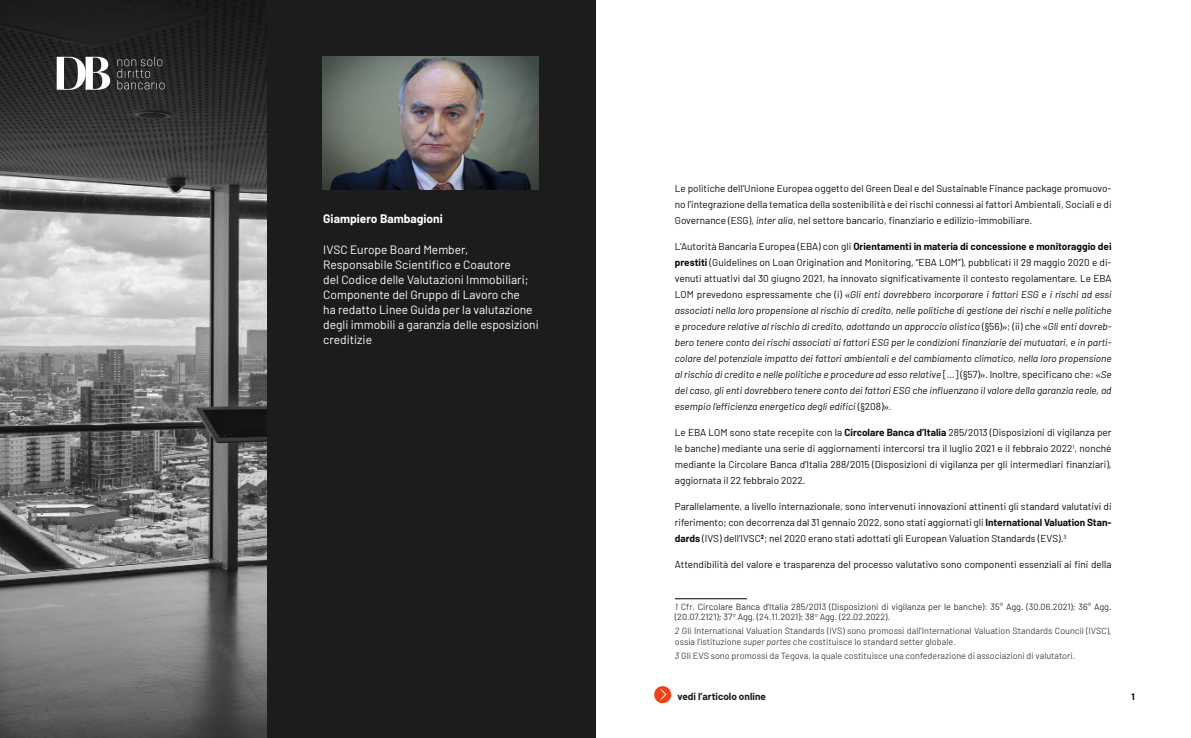
<style>
.page{position:relative;width:1191px;height:738px;background:#fff}
.page>*{position:absolute;margin:0;border:0;box-sizing:border-box;transform-origin:0 0}
.t1{font:12px/15px "Barlow";color:#fff}
.t2{font:700 12px "Barlow";color:#fff}
.t3{font:italic 10px/16px "Barlow";color:#0d0d0d;text-align:justify}
.t4{font:10px/16px "Barlow";color:#0d0d0d;text-align:justify}
.t5{font:700 10px "Barlow";color:#1c1c1c}
.t6{font:9px/10.8px "Barlow";color:#444}
.t7{font:9px/10.8px "Barlow";color:#323232}
.t8{font:700 9px "Barlow";color:#000}
.s1{font-style:italic}
.s2{font-style:normal}
.s3{font-weight:700;font-style:normal}
.s4{font-family:"Times New Roman";font-style:normal}
.s5{font-weight:700}
.s6{font-style:italic;color:#444}
.s7{color:#444}
.s8{font-family:"Times New Roman"}
</style>
<div class="page">
<svg style="left:654px;top:686px;width:18px;height:17px"></svg>
<img style="left:0;top:0;width:266px;height:737px">
<div style="left:266px;top:0;width:329px;height:737px;background:#1c1c1c"></div>
<img style="left:322px;top:57px;width:216px;height:132px">
<hr style="left:675px;top:597px;width:72px;height:1px;background:#000">
<svg style="left:117px;top:57px;width:47px;height:32px;background:#3b3c3e"></svg>
<svg style="left:57px;top:57px;width:53px;height:33px"></svg>
<p class="t2" style="left:323px;top:210px;width:121px">Giampiero Bambagioni</p>
<p class="t1" style="left:323px;top:240px;width:217px">IVSC Europe Board Member, Responsabile Scientifico e Coautore<br>del Codice delle Valutazioni Immobiliari; Componente del Gruppo di Lavoro che<br>ha redatto Linee Guida per la valutazione degli immobili a garanzia delle esposizioni creditizie</p>
<p class="t4" style="left:675px;top:179px;width:438px">Le politiche dell’Unione Europea oggetto del Green Deal e del Sustainable Finance package promuovo&shy;no l’integrazione della tematica della sostenibilità e dei rischi connessi ai fattori Ambientali, Sociali e di Governance (ESG), <span class="s1">inter alia</span>, nel settore bancario, finanziario e edilizio-immobiliare.</p>
<p class="t3" style="left:675px;top:237px;width:438px"><span class="s2">L’Autorità Bancaria Europea (EBA) con gli</span> <span class="s3">Orientamenti in materia di concessione e monitoraggio dei prestiti</span> <span class="s2">(Guidelines on Loan Origination and Monitoring, “EBA LOM”), pubblicati il 29 maggio 2020 e di&shy;venuti attuativi dal 30 giugno 2021, ha innovato significativamente il contesto regolamentare. Le EBA LOM prevedono espressamente che (i)</span> <span class="s4">«</span>Gli enti dovrebbero incorporare i fattori ESG e i rischi ad essi associati nella loro propensione al rischio di credito, nelle politiche di gestione dei rischi e nelle politiche e procedure relative al rischio di credito, adottando un approccio olistico <span class="s2">(§56)</span><span class="s4">»</span><span class="s2">; (ii) che</span> <span class="s4">«</span>Gli enti dovreb&shy;bero tenere conto dei rischi associati ai fattori ESG per le condizioni finanziarie dei mutuatari, e in parti&shy;colare del potenziale impatto dei fattori ambientali e del cambiamento climatico, nella loro propensione al rischio di credito e nelle politiche e procedure ad esso relative <span class="s2">[…] (§57)</span><span class="s4">»</span><span class="s2">. Inoltre, specificano che:</span> <span class="s4">«</span>Se del caso, gli enti dovrebbero tenere conto dei fattori ESG che influenzano il valore della garanzia reale, ad esempio l’efficienza energetica degli edifici <span class="s2">(§208)</span><span class="s4">».</span></p>
<p class="t4" style="left:675px;top:423px;width:438px">Le EBA LOM sono state recepite con la <span class="s5">Circolare Banca d’Italia</span> 285/2013 (Disposizioni di vigilanza per le banche) mediante una serie di aggiornamenti intercorsi tra il luglio 2021 e il febbraio 2022<sup>1</sup>, nonché mediante la Circolare Banca d’Italia 288/2015 (Disposizioni di vigilanza per gli intermediari finanziari), aggiornata il 22 febbraio 2022.</p>
<p class="t4" style="left:675px;top:497px;width:438px">Parallelamente, a livello internazionale, sono intervenuti innovazioni attinenti gli standard valutativi di riferimento; con decorrenza dal 31 gennaio 2022, sono stati aggiornati gli <span class="s5">International Valuation Stan&shy;dards</span> (IVS) dell’IVSC<sup>2</sup>; nel 2020 erano stati adottati gli European Valuation Standards (EVS).<sup>3</sup></p>
<p class="t4" style="left:675px;top:555px;width:438px">Attendibilità del valore e trasparenza del processo valutativo sono componenti essenziali ai fini della</p>
<p class="t7" style="left:675px;top:599px;width:438px"><span class="s6">1</span> <span class="s7">Cfr.</span> Circolare Banca d’Italia 285/2013 (Disposizioni di vigilanza per le banche): 35° Agg. (30.06.2021); 36° Agg. (20.07.2121); 37<span class="s8">°</span> Agg. (24.11.2021); 38<span class="s8">°</span> Agg. (22.02.2022).</p>
<p class="t6" style="left:675px;top:624px;width:438px"><span class="s1">2</span> Gli International Valuation Standards (IVS) sono promossi dall’International Valuation Standards Council (IVSC), ossia l’istituzione <span class="s1">super partes</span> che costituisce lo standard setter globale.</p>
<p class="t6" style="left:675px;top:648px;width:402px"><span class="s1">3</span> Gli EVS sono promossi da Tegova, la quale costituisce una confederazione di associazioni di valutatori.</p>
<p class="t5" style="left:677px;top:688px;width:90px">vedi l’articolo online</p>
<p class="t8" style="left:1131px;top:689px;width:5px">1</p>
</div>
